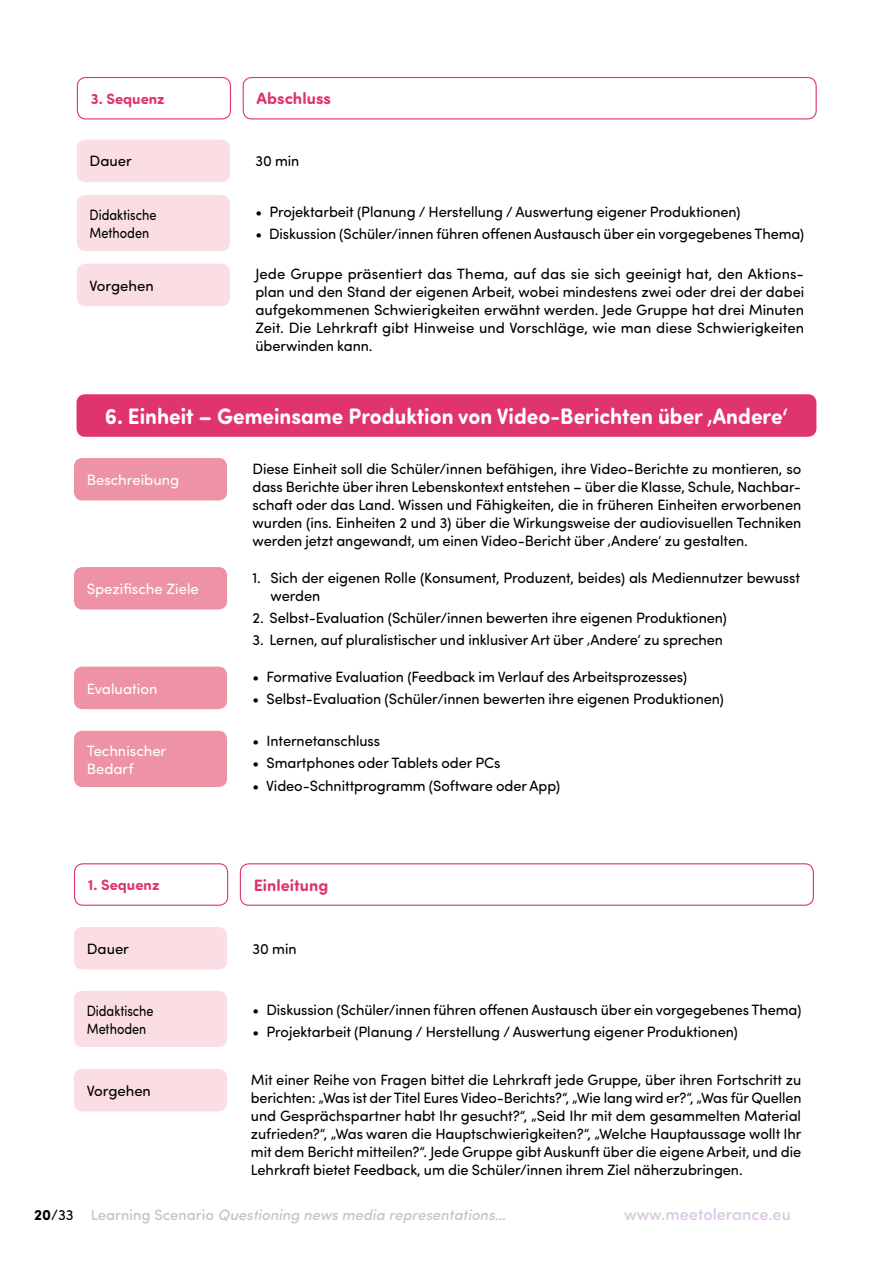
<style>
.page{position:relative;width:893px;height:1263px;background:#fff}
.page>*{position:absolute;margin:0;border:0;box-sizing:border-box;transform-origin:0 0}
.t1{font:700 22.5px "Sofia Pro Soft";color:#fff;scale:.94 1}
.t2{font:500 16.5px "Sofia Pro Soft";color:#dcc6e1}
.t3{font:700 16.5px "Sofia Pro Soft";color:#e0346e}
.t4{font:15px/18px "Sofia Pro Soft";letter-spacing:-.005em;color:#000;text-align:justify}
.t5{font:italic 500 15px "Sofia Pro Soft";color:#c6c6c6}
.t6{font:15px/18px "Sofia Pro Soft";color:#fff}
.t7{font:15px/18px "Sofia Pro Soft";letter-spacing:-.005em;color:#000;scale:.85 1}
.t8{font:700 15px "Sofia Pro Soft";color:#e0346e}
.s1{font-weight:700;font-style:normal;color:#000}
.s2{font-weight:400;font-style:normal;color:#000}
.s3{font-style:normal}
</style>
<div class="page">
<div style="left:77px;top:77px;width:154px;height:42px;border:1px solid #e0346e;border-radius:9px"></div>
<div style="left:243px;top:77px;width:574px;height:42px;border:1px solid #e0346e;border-radius:9px"></div>
<div style="left:77px;top:140px;width:153px;height:42px;background:#fadee4;border-radius:9px"></div>
<div style="left:77px;top:195px;width:153px;height:56px;background:#fadee4;border-radius:9px"></div>
<div style="left:77px;top:264px;width:153px;height:42px;background:#fadee4;border-radius:9px"></div>
<div style="left:77px;top:394px;width:739px;height:43px;background:#e0346e;border-radius:9px"></div>
<div style="left:74px;top:458px;width:153px;height:42px;background:#ed92a7;border-radius:9px"></div>
<div style="left:74px;top:567px;width:153px;height:43px;background:#ed92a7;border-radius:9px"></div>
<div style="left:74px;top:667px;width:153px;height:42px;background:#ed92a7;border-radius:9px"></div>
<div style="left:74px;top:731px;width:153px;height:56px;background:#ed92a7;border-radius:9px"></div>
<div style="left:74px;top:863px;width:154px;height:43px;border:1px solid #e0346e;border-radius:9px"></div>
<div style="left:240px;top:863px;width:574px;height:43px;border:1px solid #e0346e;border-radius:9px"></div>
<div style="left:74px;top:927px;width:153px;height:42px;background:#fadee4;border-radius:9px"></div>
<div style="left:74px;top:991px;width:153px;height:56px;background:#fadee4;border-radius:9px"></div>
<div style="left:74px;top:1069px;width:153px;height:42px;background:#fadee4;border-radius:9px"></div>
<p class="t8" style="left:91px;top:88px;width:76px">3. Sequenz</p>
<p class="t3" style="left:257px;top:87px;width:76px">Abschluss</p>
<p class="t4" style="left:90px;top:152px;width:44px">Dauer</p>
<p class="t4" style="left:255px;top:152px;width:46px">30 min</p>
<p class="t7" style="left:90px;top:205px;width:80px">Didaktische<br>Methoden</p>
<p class="t4" style="left:255px;top:202px;width:487px">• Projektarbeit (Planung / Herstellung / Auswertung eigener Produktionen)</p>
<p class="t4" style="left:255px;top:224px;width:550px">• Diskussion (Schüler/innen führen offenen Austausch über ein vorgegebenes Thema)</p>
<p class="t4" style="left:90px;top:276px;width:66px">Vorgehen</p>
<p class="t4" style="left:255px;top:264px;width:550px">Jede Gruppe präsentiert das Thema, auf das sie sich geeinigt hat, den Aktions&shy;plan und den Stand der eigenen Arbeit, wobei mindestens zwei oder drei der dabei aufgekommenen Schwierigkeiten erwähnt werden. Jede Gruppe hat drei Minuten Zeit. Die Lehrkraft gibt Hinweise und Vorschläge, wie man diese Schwierigkeiten überwinden kann.</p>
<h1 class="t1" style="left:105px;top:400px;width:728px">6. Einheit – Gemeinsame Produktion von Video-Berichten über ‚Andere‘</h1>
<p class="t6" style="left:87px;top:470px;width:94px">Beschreibung</p>
<p class="t4" style="left:253px;top:459px;width:550px">Diese Einheit soll die Schüler/innen befähigen, ihre Video-Berichte zu montieren, so dass Berichte über ihren Lebenskontext entstehen – über die Klasse, Schule, Nachbar&shy;schaft oder das Land. Wissen und Fähigkeiten, die in früheren Einheiten erworbenen wurden (ins. Einheiten 2 und 3) über die Wirkungsweise der audiovisuellen Techniken werden jetzt angewandt, um einen Video-Bericht über ‚Andere‘ zu gestalten.</p>
<p class="t6" style="left:87px;top:579px;width:114px">Spezifische Ziele</p>
<p class="t4" style="left:271px;top:568px;width:531px;text-indent:-18px">1. Sich der eigenen Rolle (Konsument, Produzent, beides) als Mediennutzer bewusst werden</p>
<p class="t4" style="left:253px;top:608px;width:476px">2. Selbst-Evaluation (Schüler/innen bewerten ihre eigenen Produktionen)</p>
<p class="t4" style="left:253px;top:630px;width:472px">3. Lernen, auf pluralistischer und inklusiver Art über ‚Andere‘ zu sprechen</p>
<p class="t6" style="left:87px;top:679px;width:72px">Evaluation</p>
<p class="t4" style="left:253px;top:667px;width:436px">• Formative Evaluation (Feedback im Verlauf des Arbeitsprozesses)</p>
<p class="t4" style="left:253px;top:689px;width:473px">• Selbst-Evaluation (Schüler/innen bewerten ihre eigenen Produktionen)</p>
<p class="t6" style="left:87px;top:741px;width:81px">Technischer<br>Bedarf</p>
<p class="t4" style="left:253px;top:731px;width:129px">• Internetanschluss</p>
<p class="t4" style="left:253px;top:754px;width:249px">• Smartphones oder Tablets oder PCs</p>
<p class="t4" style="left:253px;top:776px;width:309px">• Video-Schnittprogramm (Software oder App)</p>
<p class="t8" style="left:88px;top:874px;width:73px">1. Sequenz</p>
<p class="t3" style="left:254px;top:873px;width:76px">Einleitung</p>
<p class="t4" style="left:87px;top:939px;width:44px">Dauer</p>
<p class="t4" style="left:253px;top:939px;width:46px">30 min</p>
<p class="t7" style="left:87px;top:1001px;width:80px">Didaktische<br>Methoden</p>
<p class="t4" style="left:253px;top:1000px;width:550px">• Diskussion (Schüler/innen führen offenen Austausch über ein vorgegebenes Thema)</p>
<p class="t4" style="left:253px;top:1022px;width:487px">• Projektarbeit (Planung / Herstellung / Auswertung eigener Produktionen)</p>
<p class="t4" style="left:87px;top:1081px;width:66px">Vorgehen</p>
<p class="t4" style="left:251px;top:1069px;width:552px">Mit einer Reihe von Fragen bittet die Lehrkraft jede Gruppe, über ihren Fortschritt zu berichten: „Was ist der Titel Eures Video-Berichts?“, „Wie lang wird er?“, „Was für Quellen und Gesprächspartner habt Ihr gesucht?“, „Seid Ihr mit dem gesammelten Material zufrieden?“, „Was waren die Hauptschwierigkeiten?“, „Welche Hauptaussage wollt Ihr mit dem Bericht mitteilen?“. Jede Gruppe gibt Auskunft über die eigene Arbeit, und die Lehrkraft bietet Feedback, um die Schüler/innen ihrem Ziel näherzubringen.</p>
<p class="t5" style="left:34px;top:1203px;width:474px"><span class="s1">20</span><span class="s2">/33</span> <span class="s3">Learning Scenario</span> Questioning news media representations…</p>
<p class="t2" style="left:624px;top:1202px;width:168px">www.meetolerance.eu</p>
</div>
